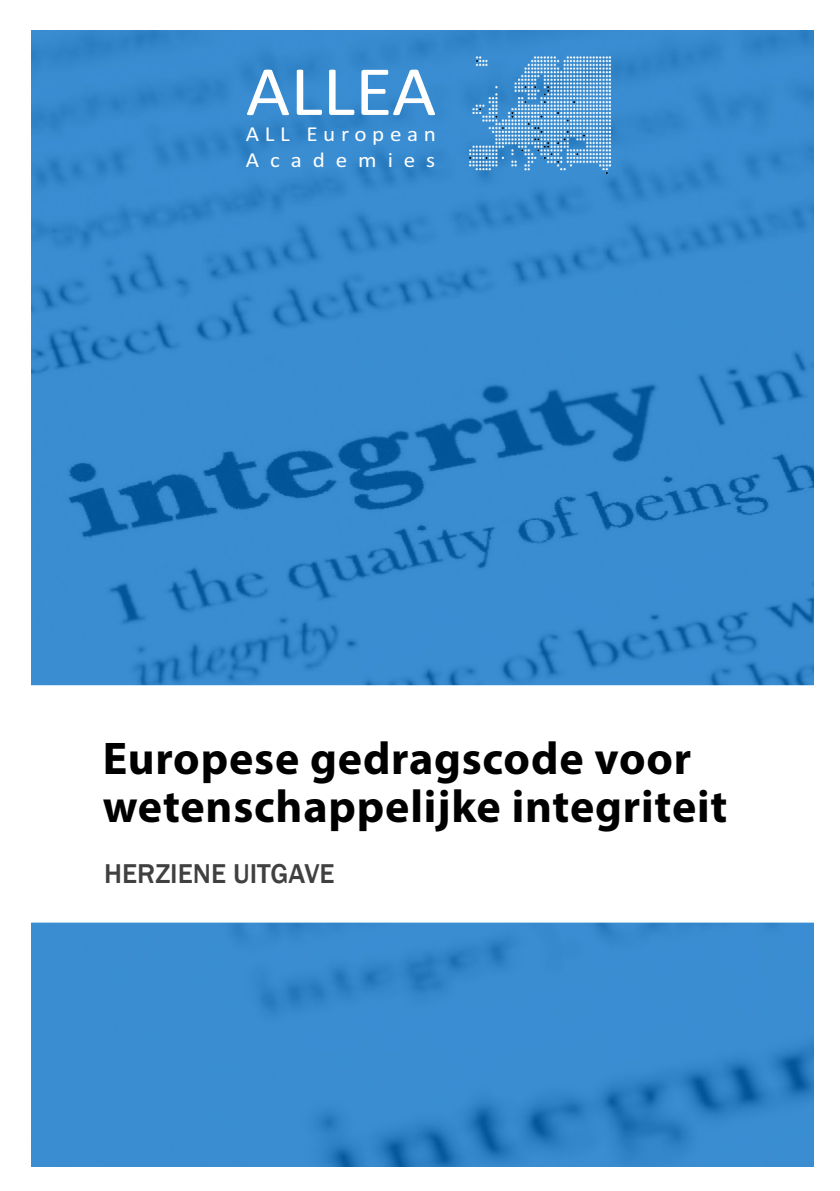
<style>
.page{position:relative;width:840px;height:1191px;background:#fff}
.page>*{position:absolute;margin:0;border:0;box-sizing:border-box;transform-origin:0 0}
.t1{font:71.4px "Calibri";color:#fff;scale:1.08 1}
.t2{font:700 46px/48px "Myriad Pro";letter-spacing:.015em;color:#000}
.Fussnoten{font:500 28px "Franklin Gothic";color:#404040}
.t3{font:21.4px/25.6px "Calibri";letter-spacing:.245em;color:#fff;scale:1.08 1}
</style>
<div class="page">
<img style="left:31px;top:30px;width:782px;height:1136px">
<img style="left:469px;top:57px;width:141px;height:117px">
<div style="left:15px;top:685px;width:804px;height:237px;background:#fff;border:2px solid #fff"></div>
<p class="t1" style="left:245px;top:46px;width:178px">ALLEA</p>
<p class="t3" style="left:245px;top:121px;width:178px">ALL European<br>Academies</p>
<p class="t2" style="left:103px;top:733px;width:625px">Europese gedragscode voor wetenschappelijke integriteit</p>
<p class="Fussnoten" style="left:104px;top:856px;width:232px">HERZIENE UITGAVE</p>
</div>
